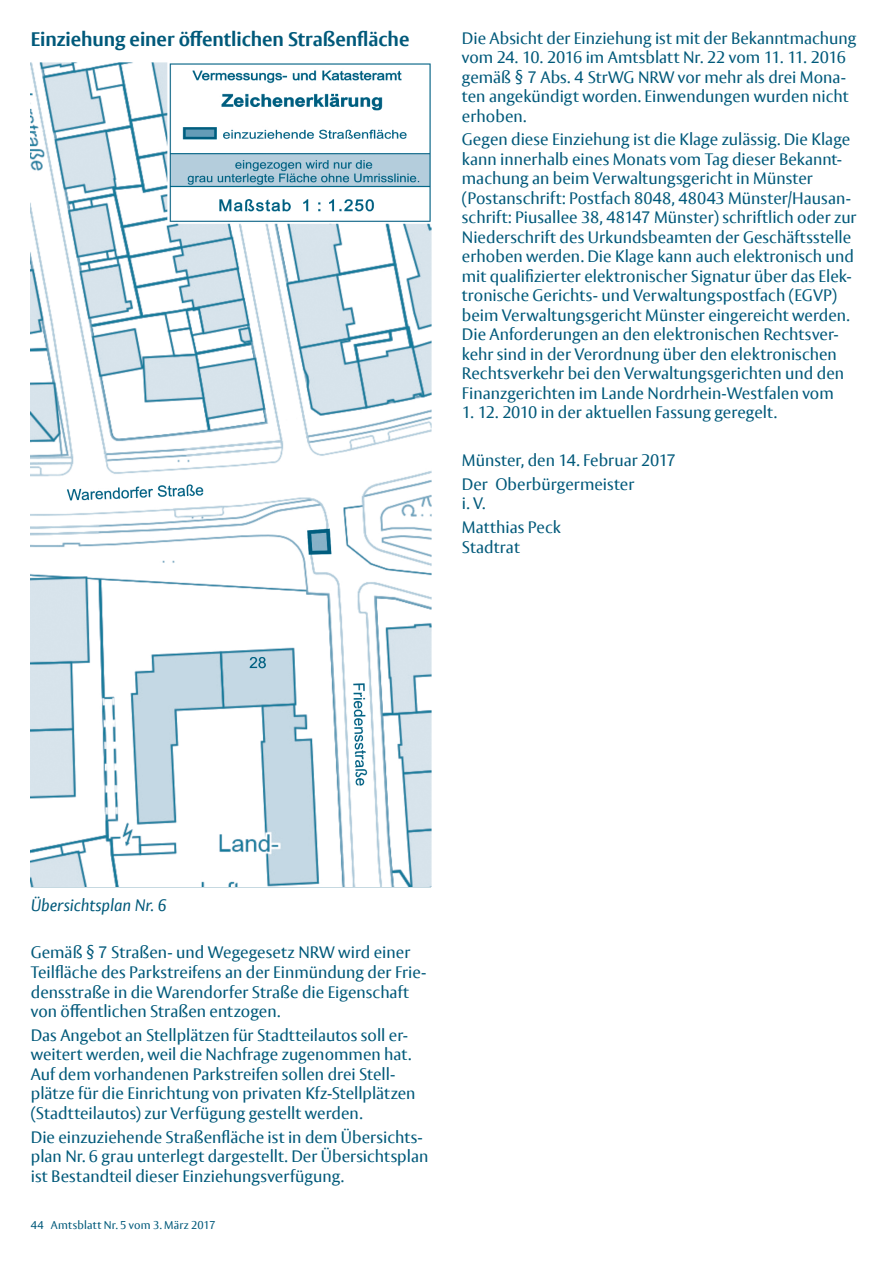
<style>
.page{position:relative;width:893px;height:1263px;background:#fff}
.page>*{position:absolute;margin:0;border:0;box-sizing:border-box;transform-origin:0 0}
.t1{font:700 19.5px "Vesta Pro";letter-spacing:-.005em;color:#00597a}
.t2{font:16.5px/19.5px "Vesta Pro";color:#00597a}
.t3{font:italic 16.5px "Vesta Pro";letter-spacing:-.005em;color:#00597a}
.t4{font:11.25px "Vesta Pro";letter-spacing:.015em;color:#00597a}
</style>
<div class="page">
<img style="left:31px;top:62px;width:400px;height:825px">
<h3 class="t1" style="left:31px;top:27px;width:380px">Einziehung einer öffentlichen Straßenfläche</h3>
<p class="t2" style="left:462px;top:28px;width:396px">Die Absicht der Einziehung ist mit der Bekanntmachung vom 24. 10. 2016 im Amtsblatt Nr. 22 vom 11. 11. 2016</p>
<p class="t2" style="left:462px;top:86px;width:388px">ten angekündigt worden. Einwendungen wurden nicht erhoben.</p>
<p class="t2" style="left:462px;top:130px;width:390px">Gegen diese Einziehung ist die Klage zulässig. Die Klage</p>
<p class="t2" style="left:462px;top:169px;width:352px">machung an beim Verwaltungsgericht in Münster</p>
<p class="t2" style="left:462px;top:208px;width:396px">schrift: Piusallee 38, 48147 Münster) schriftlich oder zur<br>Niederschrift des Urkundsbeamten der Geschäftsstelle erhoben werden. Die Klage kann auch elektronisch und</p>
<p class="t2" style="left:462px;top:286px;width:389px">tronische Gerichts- und Verwaltungspostfach (EGVP) beim Verwaltungsgericht Münster eingereicht werden.</p>
<p class="t2" style="left:462px;top:344px;width:384px">kehr sind in der Verordnung über den elektronischen<br>Rechtsverkehr bei den Verwaltungsgerichten und den<br>Finanzgerichten im Lande Nordrhein-Westfalen vom</p>
<p class="t2" style="left:462px;top:403px;width:317px">1. 12. 2010 in der aktuellen Fassung geregelt.</p>
<p class="t2" style="left:462px;top:450px;width:216px">Münster, den 14. Februar 2017</p>
<p class="t2" style="left:462px;top:474px;width:174px">Der Oberbürgermeister i. V.</p>
<p class="t2" style="left:462px;top:517px;width:100px">Matthias Peck<br>Stadtrat</p>
<p class="t2" style="left:462px;top:67px;width:386px">gemäß § 7 Abs. 4 StrWG NRW vor mehr als drei Mona-</p>
<p class="t2" style="left:462px;top:149px;width:382px">kann innerhalb eines Monats vom Tag dieser Bekannt-</p>
<p class="t2" style="left:462px;top:188px;width:391px">(Postanschrift: Postfach 8048, 48043 Münster/Hausan-</p>
<p class="t2" style="left:462px;top:266px;width:391px">mit qualifizierter elektronischer Signatur über das Elek-</p>
<p class="t2" style="left:462px;top:325px;width:378px">Die Anforderungen an den elektronischen Rechtsver-</p>
<p class="t3" style="left:31px;top:895px;width:137px">Übersichtsplan Nr. 6</p>
<p class="t2" style="left:31px;top:943px;width:397px">Gemäß § 7 Straßen- und Wegegesetz NRW wird einer Teilfläche des Parkstreifens an der Einmündung der Frie&shy;densstraße in die Warendorfer Straße die Eigenschaft von öffentlichen Straßen entzogen.</p>
<p class="t2" style="left:31px;top:1025px;width:386px">Das Angebot an Stellplätzen für Stadtteilautos soll er&shy;weitert werden, weil die Nachfrage zugenommen hat.<br>Auf dem vorhandenen Parkstreifen sollen drei Stell&shy;plätze für die Einrichtung von privaten Kfz-Stellplätzen (Stadtteilautos) zur Verfügung gestellt werden.</p>
<p class="t2" style="left:31px;top:1127px;width:399px">Die einzuziehende Straßenfläche ist in dem Übersichts&shy;plan Nr. 6 grau unterlegt dargestellt. Der Übersichtsplan ist Bestandteil dieser Einziehungsverfügung.</p>
<p class="t4" style="left:31px;top:1218px;width:186px">44 Amtsblatt Nr. 5 vom 3. März 2017</p>
</div>
